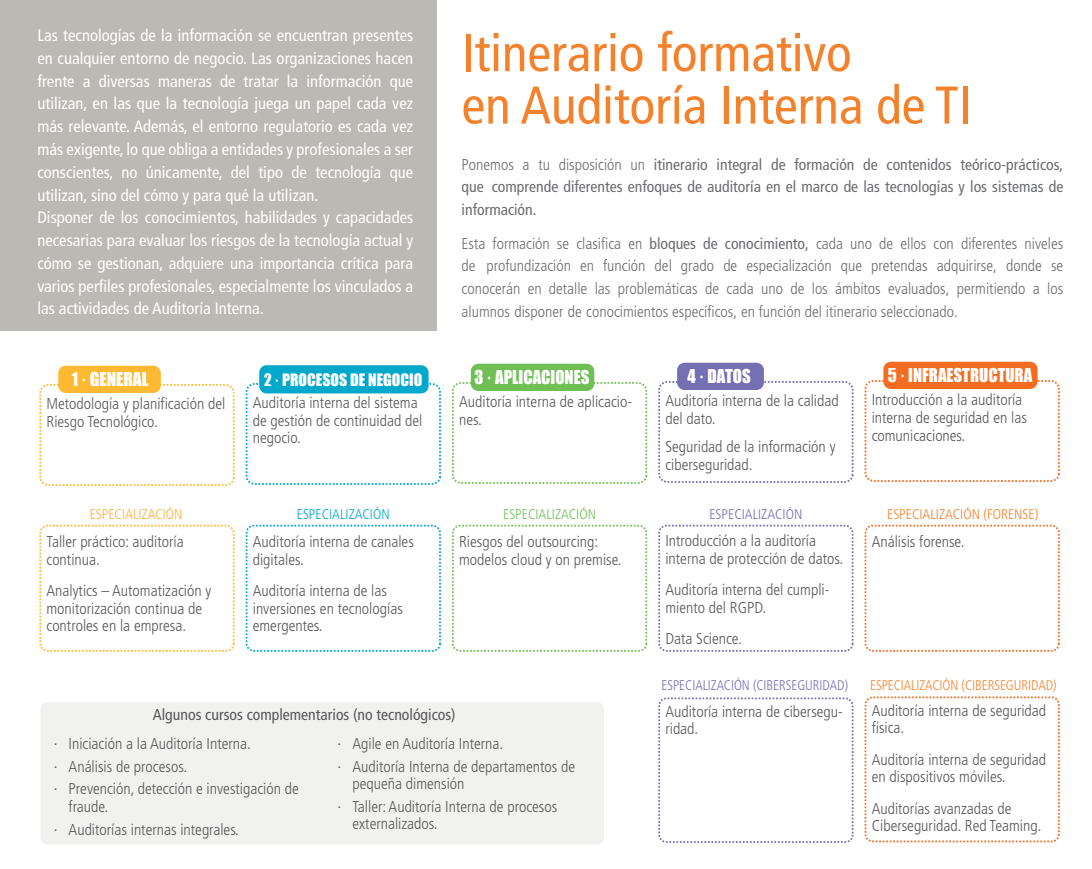
<style>
.page{position:relative;width:1092px;height:869px;background:#fff}
.page>*{position:absolute;margin:0;border:0;box-sizing:border-box;transform-origin:0 0}
.t1{font:condensed 53.02px/52.3px "Frutiger";color:#f4812b}
.t2{font:17.5px "Impact";color:#fff;scale:.96 1}
.t3{font:condensed 16.62px/22.8px "Frutiger";color:#fff}
.t4{font:300 condensed 15.75px/17.5px "Frutiger";color:#57585a}
.t5{font:300 condensed 15.75px/22.8px "Frutiger";color:#6c6d70;text-align:justify}
.t6{font:condensed 15.75px/22.8px "Frutiger";color:#6c6d70;text-align:justify}
.t7{font:condensed 15.75px "Frutiger";color:#57585a}
.t8{font:15.75px "Impact";color:#fff;scale:.96 1}
.t9{font:300 condensed 14px "Frutiger";color:#756fb3;scale:.95 1}
.t10{font:300 condensed 14px "Frutiger";color:#f4812b;scale:.95 1}
.t11{font:300 condensed 14px "Frutiger";color:#f4812b}
.t12{font:300 condensed 14px "Frutiger";color:#fbb03f}
.t13{font:300 condensed 14px "Frutiger";color:#00a8cb}
.t14{font:300 condensed 14px "Frutiger";color:#6fbf54}
.t15{font:300 condensed 14px "Frutiger";color:#756fb3}
.s1{font-weight:300}
.s2{font-weight:400}
</style>
<div class="page">
<div style="left:40px;top:701px;width:564px;height:143px;background:#f1f1ef;border-radius:7px"></div>
<div style="left:0;top:0;width:436px;height:330px;background:#bbb9b3"></div>
<div style="left:39px;top:384px;width:195px;height:101px;border:2px dashed #fdb931;border-radius:8px"></div>
<div style="left:58px;top:365px;width:103px;height:28px;background:#fdb931;border-radius:7px"></div>
<div style="left:39px;top:524px;width:195px;height:127px;border:2px dashed #fdb931;border-radius:7px"></div>
<div style="left:246px;top:383px;width:195px;height:101px;border:2px dashed #00a8cb;border-radius:8px"></div>
<div style="left:246px;top:524px;width:195px;height:127px;border:2px dashed #00a8cb;border-radius:7px"></div>
<div style="left:259px;top:365px;width:169px;height:28px;background:#00a8cb;border-radius:7px"></div>
<div style="left:452px;top:382px;width:195px;height:101px;border:2px dashed #6fbf54;border-radius:8px"></div>
<div style="left:471px;top:363px;width:123px;height:28px;background:#6fbf54;border-radius:7px"></div>
<div style="left:452px;top:524px;width:195px;height:127px;border:2px dashed #6fbf54;border-radius:7px"></div>
<div style="left:658px;top:381px;width:195px;height:101px;border:2px dashed #756fb3;border-radius:8px"></div>
<div style="left:677px;top:362px;width:86px;height:28px;background:#756fb3;border-radius:7px"></div>
<div style="left:658px;top:524px;width:195px;height:127px;border:2px dashed #756fb3;border-radius:7px"></div>
<div style="left:658px;top:697px;width:195px;height:145px;border:2px dashed #756fb3;border-radius:7px"></div>
<div style="left:864px;top:380px;width:195px;height:101px;border:2px dashed #f36c21;border-radius:8px"></div>
<div style="left:883px;top:361px;width:154px;height:28px;background:#f36c21;border-radius:7px"></div>
<div style="left:864px;top:524px;width:195px;height:127px;border:2px dashed #f36c21;border-radius:7px"></div>
<div style="left:864px;top:696px;width:195px;height:145px;border:2px dashed #f36c21;border-radius:7px"></div>
<p class="t3" style="left:37px;top:25px;width:377px">Las tecnologías de la información se encuentran presentes en cualquier entorno de negocio. Las organizaciones hacen frente a diversas maneras de tratar la información que utilizan, en las que la tecnología juega un papel cada vez más relevante. Además, el entorno regulatorio es cada vez más exigente, lo que obliga a entidades y profesionales a ser conscientes, no únicamente, del tipo de tecnología que utilizan, sino del cómo y para qué la utilizan.<br>Disponer de los conocimientos, habilidades y capacidades necesarias para evaluar los riesgos de la tecnología actual y cómo se gestionan, adquiere una importancia crítica para varios perfiles profesionales, especialmente los vinculados a las actividades de Auditoría Interna.</p>
<h1 class="t1" style="left:461px;top:31px;width:511px">Itinerario formativo<br>en Auditoría Interna de TI</h1>
<p class="t6" style="left:461px;top:154px;width:603px"><span class="s1">Ponemos a tu disposición un</span> itinerario integral de formación de contenidos teórico-prácticos, que comprende diferentes enfoques de auditoría en el marco de las tecnologías y los sistemas de información.</p>
<p class="t5" style="left:461px;top:233px;width:603px">Esta formación se clasifica en <span class="s2">bloques de conocimiento,</span> cada uno de ellos con diferentes niveles de profundización en función del grado de especialización que pretendas adquirirse, donde se conocerán en detalle las problemáticas de cada uno de los ámbitos evaluados, permitiendo a los alumnos disponer de conocimientos específicos, en función del itinerario seleccionado.</p>
<p class="t2" style="left:72px;top:368px;width:81px">1 · GENERAL</p>
<p class="t8" style="left:264px;top:369px;width:166px">2 · PROCESOS DE NEGOCIO</p>
<p class="t2" style="left:474px;top:366px;width:121px">3 · APLICACIONES</p>
<p class="t2" style="left:687px;top:365px;width:68px">4 · DATOS</p>
<p class="t2" style="left:887px;top:364px;width:152px">5 · INFRAESTRUCTURA</p>
<p class="t4" style="left:46px;top:396px;width:180px">Metodología y planificación del<br>Riesgo Tecnológico.</p>
<p class="t4" style="left:253px;top:395px;width:171px">Auditoría interna del sistema de gestión de continuidad del negocio.</p>
<p class="t4" style="left:459px;top:394px;width:174px">Auditoría interna de aplicacio&shy;nes.</p>
<p class="t4" style="left:665px;top:393px;width:175px">Auditoría interna de la calidad del dato.</p>
<p class="t4" style="left:665px;top:439px;width:172px">Seguridad de la información y ciberseguridad.</p>
<p class="t4" style="left:871px;top:392px;width:157px">Introducción a la auditoría interna de seguridad en las comunicaciones.</p>
<p class="t12" style="left:90px;top:508px;width:94px">ESPECIALIZACIÓN</p>
<p class="t13" style="left:297px;top:508px;width:94px">ESPECIALIZACIÓN</p>
<p class="t14" style="left:503px;top:508px;width:94px">ESPECIALIZACIÓN</p>
<p class="t15" style="left:709px;top:508px;width:94px">ESPECIALIZACIÓN</p>
<p class="t11" style="left:887px;top:508px;width:153px">ESPECIALIZACIÓN (FORENSE)</p>
<p class="t4" style="left:46px;top:533px;width:139px">Taller práctico: auditoría continua.</p>
<p class="t4" style="left:46px;top:582px;width:166px">Analytics – Automatización y monitorización continua de controles en la empresa.</p>
<p class="t4" style="left:253px;top:534px;width:162px">Auditoría interna de canales digitales.</p>
<p class="t4" style="left:253px;top:583px;width:151px">Auditoría interna de las inversiones en tecnologías emergentes.</p>
<p class="t4" style="left:459px;top:534px;width:164px">Riesgos del outsourcing: modelos cloud y on premise.</p>
<p class="t4" style="left:665px;top:533px;width:179px">Introducción a la auditoría interna de protección de datos.</p>
<p class="t4" style="left:665px;top:582px;width:165px">Auditoría interna del cumpli&shy;miento del RGPD.</p>
<p class="t4" style="left:665px;top:631px;width:78px">Data Science.</p>
<p class="t4" style="left:871px;top:534px;width:94px">Análisis forense.</p>
<p class="t9" style="left:661px;top:678px;width:198px">ESPECIALIZACIÓN (CIBERSEGURIDAD)</p>
<p class="t10" style="left:870px;top:678px;width:198px">ESPECIALIZACIÓN (CIBERSEGURIDAD)</p>
<p class="t7" style="left:153px;top:708px;width:304px">Algunos cursos complementarios (no tecnológicos)</p>
<p class="t4" style="left:54px;top:733px;width:247px;line-height:22.8px">· Iniciación a la Auditoría Interna.<br>· Análisis de procesos.<br>· Prevención, detección e investigación de</p>
<p class="t4" style="left:54px;top:796px;width:187px;line-height:22.8px;text-indent:15px">fraude.<br>· Auditorías internas integrales.</p>
<p class="t4" style="left:337px;top:733px;width:239px;line-height:22.8px">· Agile en Auditoría Interna.<br>· Auditoría Interna de departamentos de</p>
<p class="t4" style="left:337px;top:773px;width:221px;line-height:22.8px;text-indent:15px">pequeña dimensión<br>· Taller: Auditoría Interna de procesos</p>
<p class="t4" style="left:352px;top:816px;width:87px">externalizados.</p>
<p class="t4" style="left:665px;top:703px;width:179px">Auditoría interna de cibersegu&shy;ridad.</p>
<p class="t4" style="left:871px;top:702px;width:176px">Auditoría interna de seguridad física.</p>
<p class="t4" style="left:871px;top:751px;width:176px">Auditoría interna de seguridad en dispositivos móviles.</p>
<p class="t4" style="left:871px;top:800px;width:171px">Auditorías avanzadas de<br>Ciberseguridad. Red Teaming.</p>
</div>
